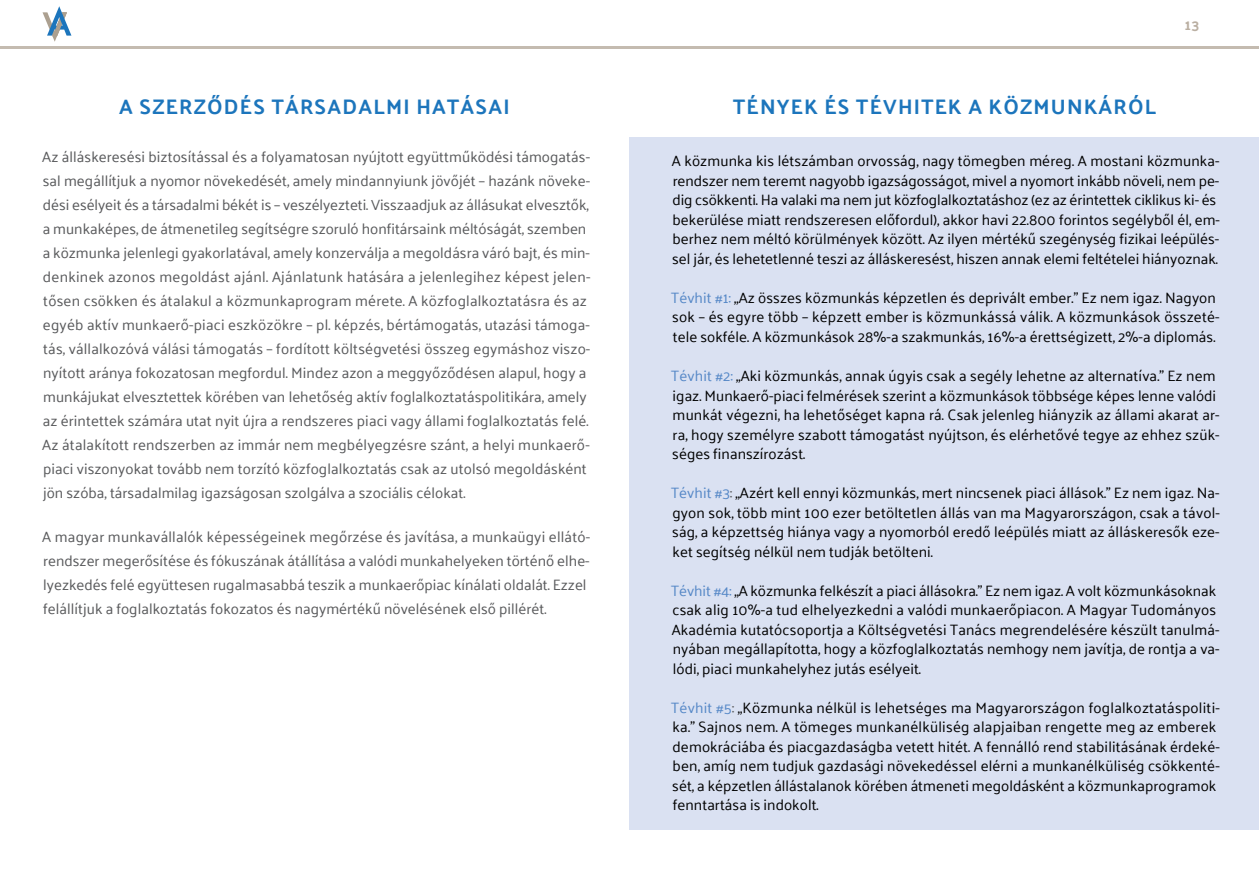
<style>
.page{position:relative;width:1259px;height:893px;background:#fff}
.page>*{position:absolute;margin:0;border:0;box-sizing:border-box;transform-origin:0 0}
.t1{font:700 21px "Palanquin";letter-spacing:.06em;color:#1c75bc}
.t2{font:15px/19.5px "Palanquin";letter-spacing:.005em;color:#000}
.t3{font:15px/24px "Palanquin";letter-spacing:.005em;color:#58595b}
.t4{font:700 15px "Palanquin";color:#baafa2}
.s1{color:#5688c7}
.s2{color:#58595b}
</style>
<div class="page">
<hr style="left:0;top:46px;width:1259px;height:3px;background:#c4bbb0">
<svg style="left:43px;top:6px;width:28px;height:36px"></svg>
<div style="left:629px;top:137px;width:630px;height:692px;background:#dae1f2"></div>
<h1 class="t1" style="left:119px;top:94px;width:392px">A SZERZŐDÉS TÁRSADALMI HATÁSAI</h1>
<p class="t3" style="left:42px;top:145px;width:549px">Az álláskeresési biztosítással és a folyamatosan nyújtott együttműködési támogatás&shy;sal megállítjuk a nyomor növekedését, amely mindannyiunk jövőjét – hazánk növeke&shy;dési esélyeit és a társadalmi békét is – veszélyezteti. Visszaadjuk az állásukat elvesztők, a munkaképes, de átmenetileg segítségre szoruló honfitársaink méltóságát, szemben a közmunka jelenlegi gyakorlatával, amely konzerválja a megoldásra váró bajt, és min&shy;denkinek azonos megoldást ajánl. Ajánlatunk hatására a jelenlegihez képest jelen&shy;tősen csökken és átalakul a közmunkaprogram mérete. A közfoglalkoztatásra és az egyéb aktív munkaerő-piaci eszközökre – pl. képzés, bértámogatás, utazási támoga&shy;tás, vállalkozóvá válási támogatás – fordított költségvetési összeg egymáshoz viszo&shy;nyított aránya fokozatosan megfordul. Mindez azon a meggyőződésen alapul, hogy a munkájukat elvesztettek körében van lehetőség aktív foglalkoztatáspolitikára, amely az érintettek számára utat nyit újra a rendszeres piaci vagy állami foglalkoztatás felé.<br>Az átalakított rendszerben az immár nem megbélyegzésre szánt, a helyi munkaerő&shy;piaci viszonyokat tovább nem torzító közfoglalkoztatás csak az utolsó megoldásként jön szóba, társadalmilag igazságosan szolgálva a szociális célokat.</p>
<p class="t3" style="left:42px;top:524px;width:549px">A magyar munkavállalók képességeinek megőrzése és javítása, a munkaügyi ellátó&shy;rendszer megerősítése és fókuszának átállítása a valódi munkahelyeken történő elhe&shy;lyezkedés felé együttesen rugalmasabbá teszik a munkaerőpiac kínálati oldalát. Ezzel felállítjuk a foglalkoztatás fokozatos és nagymértékű növelésének első pillérét.</p>
<h1 class="t1" style="left:733px;top:94px;width:424px">TÉNYEK ÉS TÉVHITEK A KÖZMUNKÁRÓL</h1>
<p class="t4" style="left:1184px;top:16px;width:16px">13</p>
<p class="t2" style="left:672px;top:152px;width:550px">A közmunka kis létszámban orvosság, nagy tömegben méreg. A mostani közmunka&shy;rendszer nem teremt nagyobb igazságosságot, mivel a nyomort inkább növeli, nem pe&shy;dig csökkenti. Ha valaki ma nem jut közfoglalkoztatáshoz (ez az érintettek ciklikus ki- és bekerülése miatt rendszeresen előfordul), akkor havi 22.800 forintos segélyből él, em&shy;berhez nem méltó körülmények között. Az ilyen mértékű szegénység fizikai leépülés&shy;sel jár, és lehetetlenné teszi az álláskeresést, hiszen annak elemi feltételei hiányoznak.</p>
<p class="t2" style="left:671px;top:288px;width:550px"><span class="s1">Tévhit #1:</span> „Az összes közmunkás képzetlen és deprivált ember.” Ez nem igaz. Nagyon sok – és egyre több – képzett ember is közmunkássá válik. A közmunkások összeté&shy;tele sokféle. A közmunkások 28%-a szakmunkás, 16%-a érettségizett, 2%-a diplomás.</p>
<p class="t2" style="left:671px;top:366px;width:550px"><span class="s1">Tévhit #2:</span> „Aki közmunkás, annak úgyis csak a segély lehetne az alternatíva.” Ez nem igaz. Munkaerő-piaci felmérések szerint a közmunkások többsége képes lenne valódi munkát végezni, ha lehetőséget kapna rá. Csak jelenleg hiányzik az állami akarat ar&shy;ra, hogy személyre szabott támogatást nyújtson, és elérhetővé tegye az ehhez szük&shy;séges finanszírozást.</p>
<p class="t2" style="left:671px;top:483px;width:550px;text-align:justify"><span class="s1">Tévhit #3</span><span class="s2">:</span> „Azért kell ennyi közmunkás, mert nincsenek piaci állások.” Ez nem igaz. Na&shy;gyon sok, több mint 100 ezer betöltetlen állás van ma Magyarországon, csak a távol&shy;ság, a képzettség hiánya vagy a nyomorból eredő leépülés miatt az álláskeresők eze&shy;ket segítség nélkül nem tudják betölteni.</p>
<p class="t2" style="left:671px;top:581px;width:550px"><span class="s1">Tévhit #4:</span> „A közmunka felkészít a piaci állásokra.” Ez nem igaz. A volt közmunkásoknak csak alig 10%-a tud elhelyezkedni a valódi munkaerőpiacon. A Magyar Tudományos Akadémia kutatócsoportja a Költségvetési Tanács megrendelésére készült tanulmá&shy;nyában megállapította, hogy a közfoglalkoztatás nemhogy nem javítja, de rontja a va&shy;lódi, piaci munkahelyhez jutás esélyeit.</p>
<p class="t2" style="left:671px;top:698px;width:550px"><span class="s1">Tévhit #5</span><span class="s2">:</span> „Közmunka nélkül is lehetséges ma Magyarországon foglalkoztatáspoliti&shy;ka.” Sajnos nem. A tömeges munkanélküliség alapjaiban rengette meg az emberek demokráciába és piacgazdaságba vetett hitét. A fennálló rend stabilitásának érdeké&shy;ben, amíg nem tudjuk gazdasági növekedéssel elérni a munkanélküliség csökkenté&shy;sét, a képzetlen állástalanok körében átmeneti megoldásként a közmunkaprogramok fenntartása is indokolt.</p>
</div>
